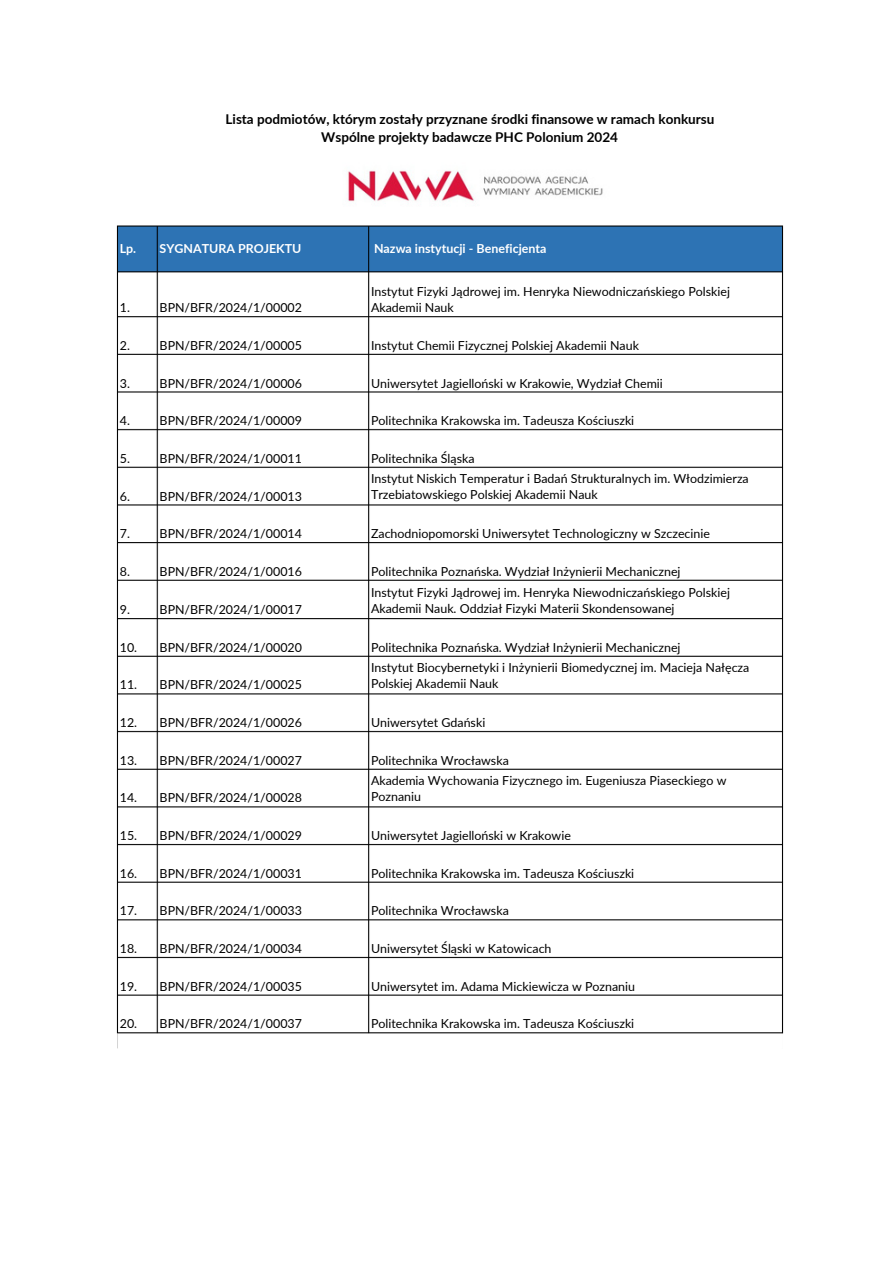
<style>
.page{position:relative;width:894px;height:1264px;background:#fff}
.page>*{position:absolute;margin:0;border:0;box-sizing:border-box;transform-origin:0 0}
.t1{font:700 13.5px "Lato";color:#000}
.t2{font:12.45px/15.8px "Lato";color:#000}
.t3{font:700 12.45px "Lato";color:#fff}
</style>
<div class="page">
<img style="left:116px;top:225px;width:668px;height:824px">
<img style="left:348px;top:170px;width:255px;height:32px">
<p class="t1" style="left:225px;top:111px;width:490px">Lista podmiotów, którym zostały przyznane środki finansowe w ramach konkursu</p>
<p class="t1" style="left:321px;top:128px;width:298px">Wspólne projekty badawcze PHC Polonium 2024</p>
<h3 class="t3" style="left:120px;top:240px;width:18px">Lp.</h3>
<h3 class="t2" style="left:120px;top:300px;width:12px">1.</h3>
<p class="t2" style="left:120px;top:337px;width:12px">2.</p>
<p class="t2" style="left:120px;top:375px;width:12px">3.</p>
<h3 class="t2" style="left:120px;top:412px;width:12px">4.</h3>
<h1 class="t2" style="left:120px;top:450px;width:12px">5.</h1>
<p class="t2" style="left:120px;top:488px;width:12px">6.</p>
<h2 class="t2" style="left:120px;top:525px;width:12px">7.</h2>
<p class="t2" style="left:120px;top:563px;width:12px">8.</p>
<h2 class="t2" style="left:120px;top:601px;width:12px">9.</h2>
<p class="t2" style="left:120px;top:639px;width:19px">10.</p>
<h2 class="t2" style="left:120px;top:676px;width:19px">11.</h2>
<p class="t2" style="left:120px;top:714px;width:19px">12.</p>
<h2 class="t2" style="left:120px;top:752px;width:19px">13.</h2>
<p class="t2" style="left:120px;top:789px;width:19px">14.</p>
<h2 class="t2" style="left:120px;top:827px;width:19px">15.</h2>
<p class="t2" style="left:120px;top:865px;width:19px">16.</p>
<h2 class="t2" style="left:120px;top:902px;width:19px">17.</h2>
<p class="t2" style="left:120px;top:940px;width:19px">18.</p>
<h2 class="t2" style="left:120px;top:977px;width:19px">19.</h2>
<p class="t2" style="left:120px;top:1015px;width:19px">20.</p>
<h2 class="t3" style="left:160px;top:240px;width:143px">SYGNATURA PROJEKTU</h2>
<p class="t2" style="left:160px;top:300px;width:144px">BPN/BFR/2024/1/00002</p>
<h2 class="t2" style="left:160px;top:337px;width:144px">BPN/BFR/2024/1/00005</h2>
<p class="t2" style="left:160px;top:375px;width:144px">BPN/BFR/2024/1/00006</p>
<h2 class="t2" style="left:160px;top:412px;width:144px">BPN/BFR/2024/1/00009</h2>
<p class="t2" style="left:160px;top:450px;width:144px">BPN/BFR/2024/1/00011</p>
<h2 class="t2" style="left:160px;top:488px;width:144px">BPN/BFR/2024/1/00013</h2>
<p class="t2" style="left:160px;top:525px;width:144px">BPN/BFR/2024/1/00014</p>
<h2 class="t2" style="left:160px;top:563px;width:144px">BPN/BFR/2024/1/00016</h2>
<p class="t2" style="left:160px;top:601px;width:144px">BPN/BFR/2024/1/00017</p>
<h2 class="t2" style="left:160px;top:639px;width:144px">BPN/BFR/2024/1/00020</h2>
<p class="t2" style="left:160px;top:676px;width:144px">BPN/BFR/2024/1/00025</p>
<h2 class="t2" style="left:160px;top:714px;width:144px">BPN/BFR/2024/1/00026</h2>
<p class="t2" style="left:160px;top:752px;width:144px">BPN/BFR/2024/1/00027</p>
<h2 class="t2" style="left:160px;top:789px;width:144px">BPN/BFR/2024/1/00028</h2>
<p class="t2" style="left:160px;top:827px;width:144px">BPN/BFR/2024/1/00029</p>
<h2 class="t2" style="left:160px;top:865px;width:144px">BPN/BFR/2024/1/00031</h2>
<p class="t2" style="left:160px;top:902px;width:144px">BPN/BFR/2024/1/00033</p>
<h2 class="t2" style="left:160px;top:940px;width:144px">BPN/BFR/2024/1/00034</h2>
<p class="t2" style="left:160px;top:977px;width:144px">BPN/BFR/2024/1/00035</p>
<h2 class="t2" style="left:160px;top:1015px;width:144px">BPN/BFR/2024/1/00037</h2>
<p class="t3" style="left:374px;top:240px;width:174px">Nazwa instytucji - Beneficjenta</p>
<h2 class="t2" style="left:371px;top:283px;width:360px">Instytut Fizyki Jądrowej im. Henryka Niewodniczańskiego Polskiej<br>Akademii Nauk</h2>
<p class="t2" style="left:371px;top:337px;width:269px">Instytut Chemii Fizycznej Polskiej Akademii Nauk</p>
<h2 class="t2" style="left:371px;top:375px;width:293px">Uniwersytet Jagielloński w Krakowie, Wydział Chemii</h2>
<h3 class="t2" style="left:371px;top:412px;width:265px">Politechnika Krakowska im. Tadeusza Kościuszki</h3>
<p class="t2" style="left:371px;top:450px;width:105px">Politechnika Śląska</p>
<p class="t2" style="left:371px;top:470px;width:379px">Instytut Niskich Temperatur i Badań Strukturalnych im. Włodzimierza</p>
<p class="t2" style="left:371px;top:486px;width:228px">Trzebiatowskiego Polskiej Akademii Nauk</p>
<p class="t2" style="left:371px;top:525px;width:340px">Zachodniopomorski Uniwersytet Technologiczny w Szczecinie</p>
<p class="t2" style="left:371px;top:563px;width:311px">Politechnika Poznańska. Wydział Inżynierii Mechanicznej</p>
<p class="t2" style="left:371px;top:584px;width:360px">Instytut Fizyki Jądrowej im. Henryka Niewodniczańskiego Polskiej</p>
<p class="t2" style="left:371px;top:600px;width:305px">Akademii Nauk. Oddział Fizyki Materii Skondensowanej</p>
<p class="t2" style="left:371px;top:639px;width:311px">Politechnika Poznańska. Wydział Inżynierii Mechanicznej</p>
<p class="t2" style="left:371px;top:659px;width:380px">Instytut Biocybernetyki i Inżynierii Biomedycznej im. Macieja Nałęcza</p>
<p class="t2" style="left:371px;top:675px;width:129px">Polskiej Akademii Nauk</p>
<p class="t2" style="left:371px;top:714px;width:116px">Uniwersytet Gdański</p>
<p class="t2" style="left:371px;top:752px;width:139px">Politechnika Wrocławska</p>
<p class="t2" style="left:371px;top:772px;width:357px">Akademia Wychowania Fizycznego im. Eugeniusza Piaseckiego w</p>
<p class="t2" style="left:371px;top:788px;width:52px">Poznaniu</p>
<p class="t2" style="left:371px;top:827px;width:201px">Uniwersytet Jagielloński w Krakowie</p>
<p class="t2" style="left:371px;top:865px;width:265px">Politechnika Krakowska im. Tadeusza Kościuszki</p>
<p class="t2" style="left:371px;top:902px;width:139px">Politechnika Wrocławska</p>
<p class="t2" style="left:371px;top:940px;width:182px">Uniwersytet Śląski w Katowicach</p>
<p class="t2" style="left:371px;top:977px;width:265px">Uniwersytet im. Adama Mickiewicza w Poznaniu</p>
<p class="t2" style="left:371px;top:1015px;width:265px">Politechnika Krakowska im. Tadeusza Kościuszki</p>
</div>
